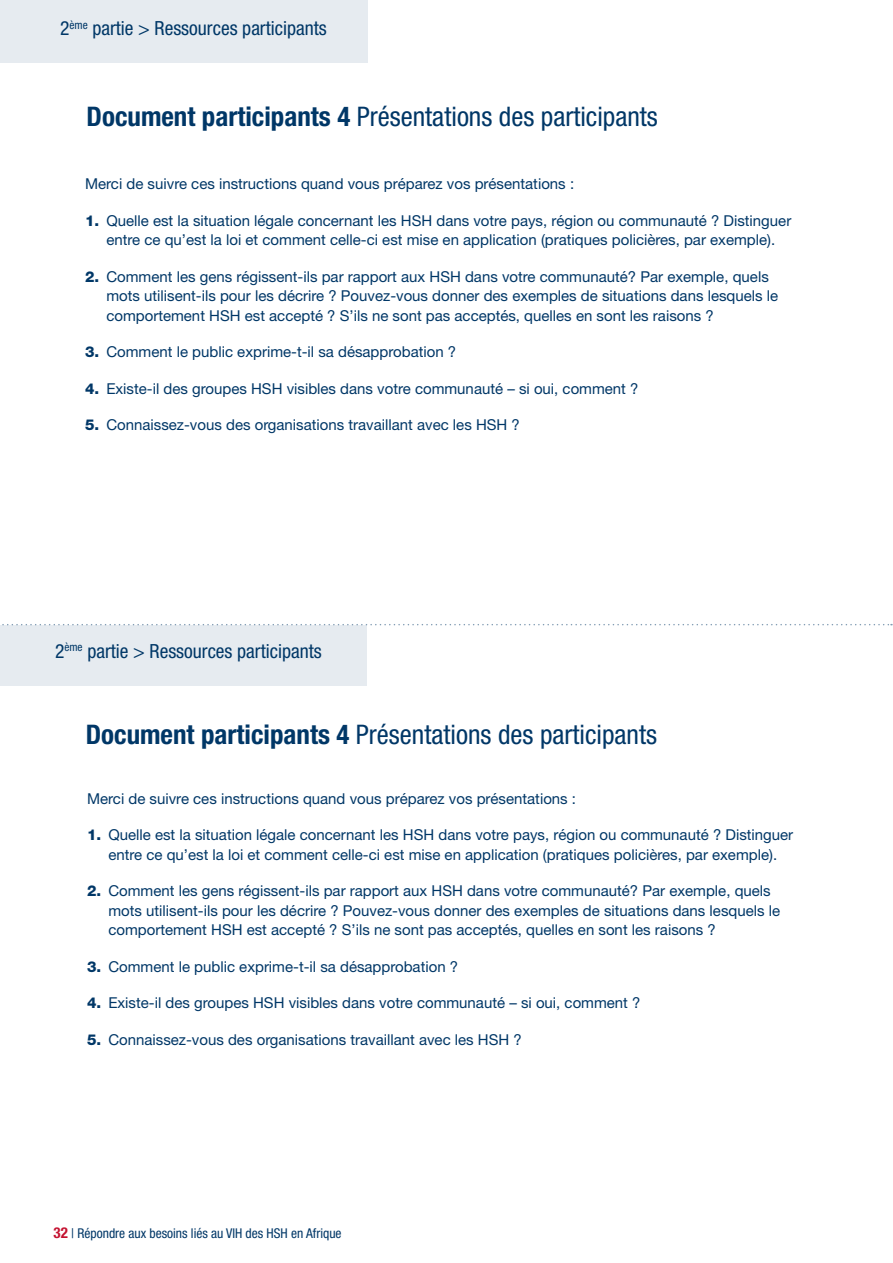
<style>
.page{position:relative;width:893px;height:1263px;background:#fff}
.page>*{position:absolute;margin:0;border:0;box-sizing:border-box;transform-origin:0 0}
.t1{font:condensed 27px "Helvetica Neue";color:#003767}
.t2{font:condensed 19.5px "Helvetica Neue";color:#003767}
.t3{font:15px/19.5px "Helvetica Neue";color:#003767;text-align:center}
.t4{font:700 condensed 15px "Helvetica Neue";color:#c41230}
.t5{font:condensed 13.5px "Helvetica Neue";color:#003767}
.s1{font-weight:700}
.s2{font-weight:800}
.s3{font-weight:700;font-size:15px;color:#c41230}
</style>
<div class="page">
<div style="left:0;top:0;width:368px;height:63px;background:#e6ebf0"></div>
<div style="left:0;top:625px;width:367px;height:61px;background:#e6ebf0"></div>
<svg style="left:2px;top:624px;width:890px;height:1px"></svg>
<h2 class="t2" style="left:60px;top:17px;width:268px">2<sup>ème</sup> partie &gt; Ressources participants</h2>
<h1 class="t1" style="left:87px;top:101px;width:573px"><span class="s1">Document participants 4</span> Présentations des participants</h1>
<p class="t3" style="left:85px;top:174px;width:490px">Merci de suivre ces instructions quand vous préparez vos présentations :</p>
<p class="t3" style="left:85px;top:210px;width:708px"><span class="s2">1.</span> Quelle est la situation légale concernant les HSH dans votre pays, région ou communauté ? Distinguer entre ce qu’est la loi et comment celle-ci est mise en application (pratiques policières, par exemple).</p>
<p class="t3" style="left:106px;top:266px;width:673px;text-align:left;text-indent:-21px"><span class="s2">2.</span> Comment les gens régissent-ils par rapport aux HSH dans votre communauté? Par exemple, quels mots utilisent-ils pour les décrire ? Pouvez-vous donner des exemples de situations dans lesquels le comportement HSH est accepté ? S’ils ne sont pas acceptés, quelles en sont les raisons ?</p>
<p class="t3" style="left:85px;top:342px;width:373px"><span class="s2">3.</span> Comment le public exprime-t-il sa désapprobation ?</p>
<p class="t3" style="left:85px;top:378px;width:555px"><span class="s2">4.</span> Existe-il des groupes HSH visibles dans votre communauté – si oui, comment ?</p>
<p class="t3" style="left:85px;top:415px;width:436px"><span class="s2">5.</span> Connaissez-vous des organisations travaillant avec les HSH ?</p>
<h2 class="t2" style="left:55px;top:639px;width:268px">2<sup>ème</sup> partie &gt; Ressources participants</h2>
<h1 class="t1" style="left:86px;top:718px;width:573px"><span class="s1">Document participants 4</span> Présentations des participants</h1>
<p class="t3" style="left:87px;top:788px;width:490px">Merci de suivre ces instructions quand vous préparez vos présentations :</p>
<p class="t3" style="left:87px;top:825px;width:708px"><span class="s2">1.</span> Quelle est la situation légale concernant les HSH dans votre pays, région ou communauté ? Distinguer entre ce qu’est la loi et comment celle-ci est mise en application (pratiques policières, par exemple).</p>
<p class="t3" style="left:108px;top:881px;width:673px;text-align:left;text-indent:-21px"><span class="s2">2.</span> Comment les gens régissent-ils par rapport aux HSH dans votre communauté? Par exemple, quels mots utilisent-ils pour les décrire ? Pouvez-vous donner des exemples de situations dans lesquels le comportement HSH est accepté ? S’ils ne sont pas acceptés, quelles en sont les raisons ?</p>
<p class="t3" style="left:87px;top:956px;width:373px"><span class="s2">3.</span> Comment le public exprime-t-il sa désapprobation ?</p>
<p class="t3" style="left:87px;top:993px;width:555px"><span class="s2">4.</span> Existe-il des groupes HSH visibles dans votre communauté – si oui, comment ?</p>
<p class="t3" style="left:87px;top:1029px;width:436px"><span class="s2">5.</span> Connaissez-vous des organisations travaillant avec les HSH ?</p>
<p class="t5" style="left:54px;top:1226px;width:289px"><span class="s3">33</span> | Répondre aux besoins liés au VIH des HSH en Afrique</p>
<p class="t4" style="left:61px;top:1224px;width:9px">2</p>
</div>
